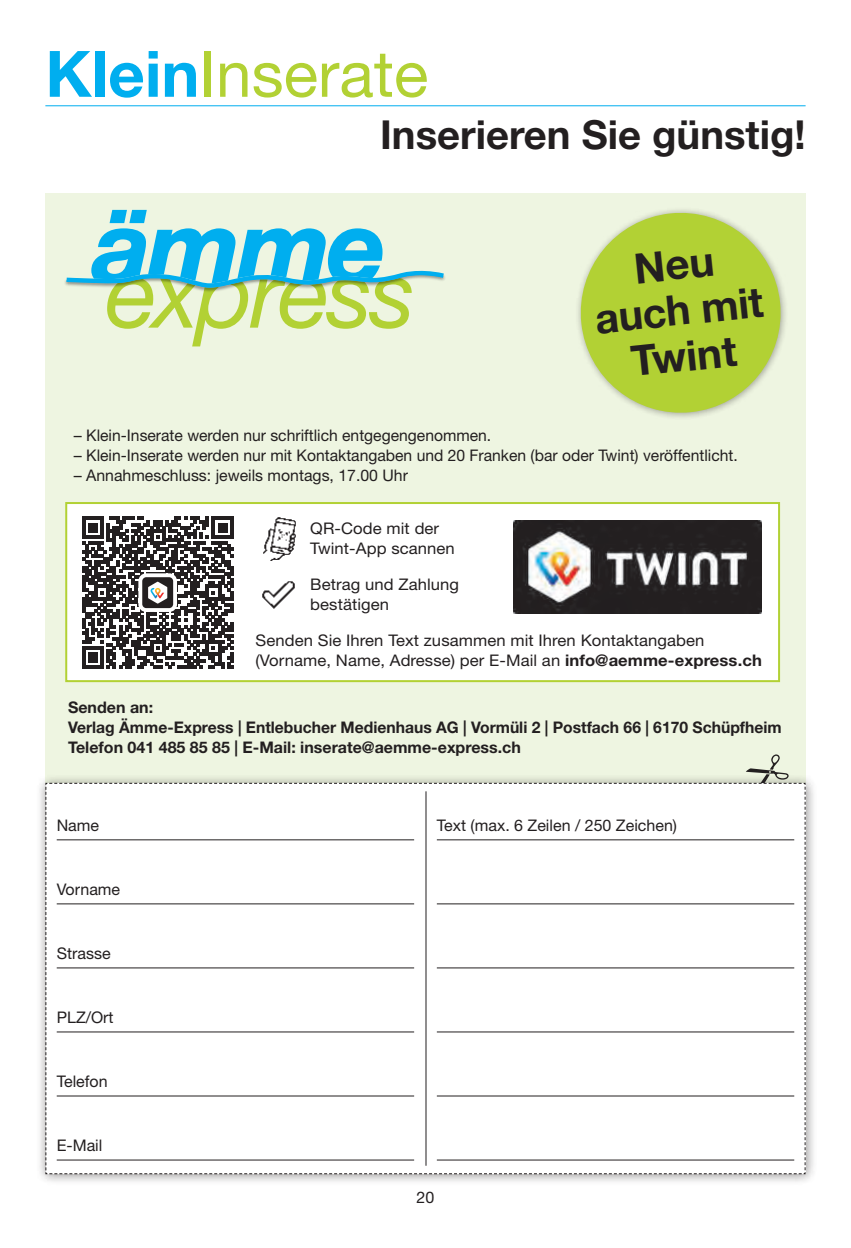
<style>
.page{position:relative;width:851px;height:1248px;background:#fff}
.page>*{position:absolute;margin:0;border:0;box-sizing:border-box;transform-origin:0 0}
.t1{font:64px "Helvetica Neue LT Std";color:#b2d134}
.t2{font:700 42px/46px "Helvetica Neue LT Std";color:#231f20;text-align:center}
.t3{font:700 40px "Helvetica Neue LT Std";color:#231f20}
.t4{font:16px "Helvetica Neue LT Std";color:#231f20}
.t5{font:16px/20px "Helvetica Neue LT Std";color:#231f20;scale:1.04 1}
.t6{font:700 16px/20px "Helvetica Neue LT Std";color:#231f20}
.s1{font-weight:700;color:#00aeef}
.s2{font-weight:700}
</style>
<div class="page">
<div style="left:45px;top:193px;width:760px;height:589px;background:#eef5e1"></div>
<hr style="left:45px;top:105px;width:760px;height:1px;background:#00aeef">
<svg style="left:65px;top:210px;width:380px;height:136px"></svg>
<div style="left:35px;top:772px;width:782px;height:414px;background:#231f20;opacity:.5"></div>
<svg style="left:45px;top:754px;width:760px;height:420px"></svg>
<svg style="left:578px;top:209px;width:207px;height:209px;fill:#b2d134"></svg>
<div style="left:65px;top:502px;width:715px;height:180px;background:#fff;border:2px solid #b2d134"></div>
<svg style="left:82px;top:517px;width:151px;height:151px"></svg>
<img style="left:262px;top:517px;width:34px;height:92px">
<img style="left:513px;top:520px;width:248px;height:93px">
<h1 class="t1" style="left:45px;top:36px;width:384px"><span class="s1">Klein</span>Inserate</h1>
<h3 class="t3" style="left:380px;top:110px;width:427px">Inserieren Sie günstig!</h3>
<h2 class="t2" style="left:588px;top:249px;width:170px;rotate:-6deg">Neu auch mit<br>Twint</h2>
<p class="t4" style="left:74px;top:426px;width:419px">– Klein-Inserate werden nur schriftlich entgegengenommen.</p>
<p class="t4" style="left:74px;top:446px;width:665px">– Klein-Inserate werden nur mit Kontaktangaben und 20 Franken (bar oder Twint) veröffentlicht.</p>
<p class="t4" style="left:74px;top:466px;width:336px">– Annahmeschluss: jeweils montags, 17.00 Uhr</p>
<p class="t5" style="left:310px;top:518px;width:140px">QR-Code mit der<br>Twint-App scannen</p>
<p class="t5" style="left:310px;top:574px;width:145px">Betrag und Zahlung bestätigen</p>
<p class="t5" style="left:255px;top:630px;width:488px">Senden Sie Ihren Text zusammen mit Ihren Kontaktangaben (Vorname, Name, Adresse) per E-Mail an <span class="s2">info@aemme-express.ch</span></p>
<p class="t6" style="left:68px;top:696px;width:715px">Senden an:<br>Verlag Ämme-Express | Entlebucher Medienhaus AG | Vormüli 2 | Postfach 66 | 6170 Schüpfheim<br>Telefon 041 485 85 85 | E-Mail: inserate@aemme-express.ch</p>
<p class="t4" style="left:57px;top:815px;width:44px">Name</p>
<p class="t4" style="left:57px;top:879px;width:65px">Vorname</p>
<p class="t4" style="left:57px;top:943px;width:55px">Strasse</p>
<p class="t4" style="left:57px;top:1007px;width:58px">PLZ/Ort</p>
<p class="t4" style="left:57px;top:1071px;width:52px">Telefon</p>
<p class="t4" style="left:57px;top:1135px;width:47px">E-Mail</p>
<p class="t4" style="left:437px;top:815px;width:242px">Text (max. 6 Zeilen / 250 Zeichen)</p>
<p class="t4" style="left:416px;top:1187px;width:19px">20</p>
</div>
